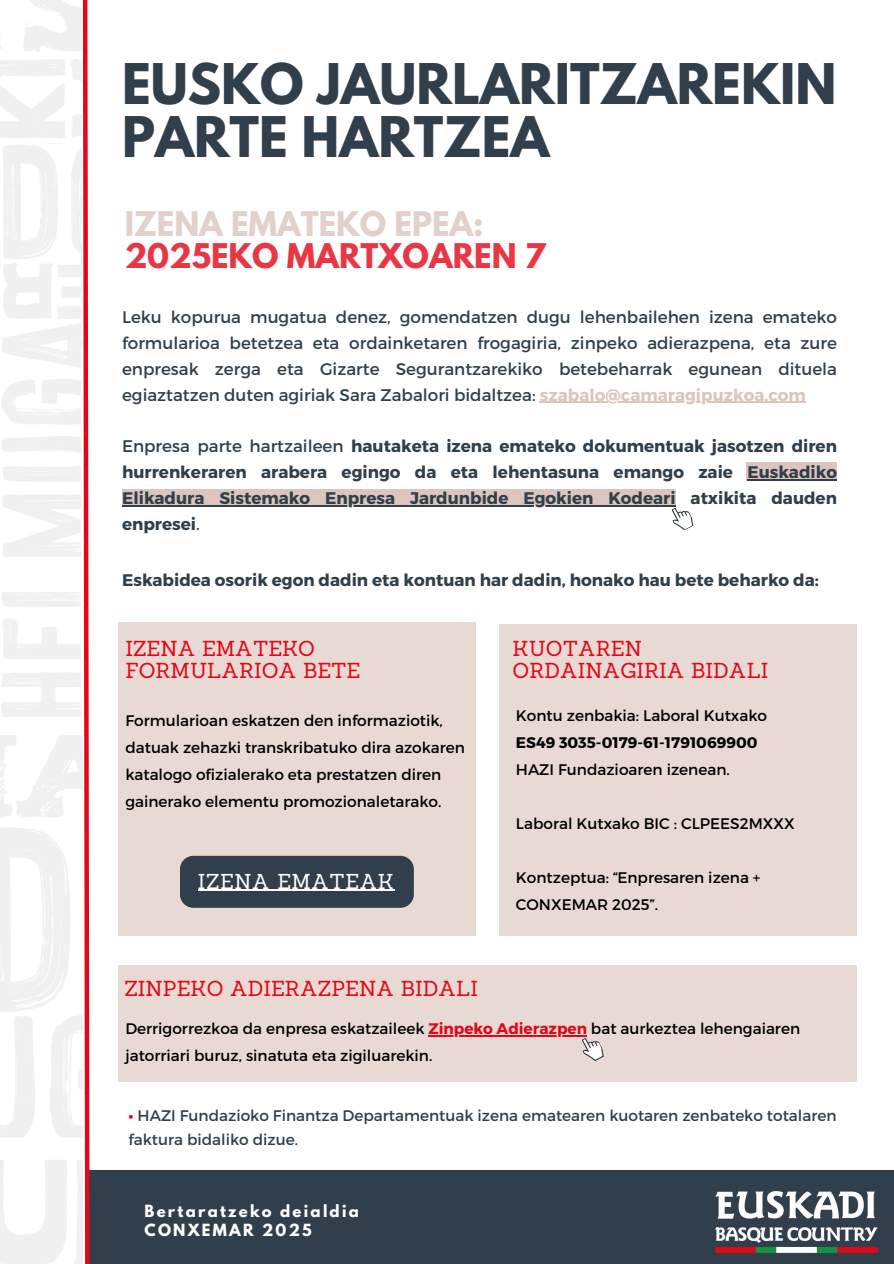
<style>
.page{position:relative;width:894px;height:1264px;background:#fff}
.page>*{position:absolute;margin:0;border:0;box-sizing:border-box;transform-origin:0 0}
.t1{font:700 49.65px/52.8px "League Spartan";color:#303f4b}
.t2{font:700 30.15px "League Spartan";color:#e30717}
.t3{font:700 30.15px "League Spartan";color:#dcc5be}
.t4{font:21.15px/22.5px "Sanchez";color:#e30717}
.t5{font:21px "Sanchez";letter-spacing:.025em;color:#fff}
.t6{font:16.8px/25.8px "Montserrat";color:#303f4b;text-align:justify}
.t7{font:700 16.8px/25.8px "Montserrat";color:#303f4b}
.t8{font:15.3px/27px "Montserrat";color:#000}
.t9{font:15.3px/23.7px "Montserrat";color:#303f4b}
.t10{font:700 14.85px "League Spartan";letter-spacing:.15em;color:#fff}
.s1{font-weight:700;color:#dcc5be}
.s2{font-weight:400}
.s3{font-weight:700}
.s4{font-weight:700;color:#e30717}
</style>
<div class="page">
<div style="left:86px;top:1170px;width:807px;height:93px;background:#303f4b"></div>
<img style="left:715px;top:1191px;width:162px;height:61px">
<svg style="left:81px;top:0;width:9px;height:1263px"></svg>
<div style="left:118px;top:622px;width:357px;height:314px;background:#e8d9d4"></div>
<div style="left:498px;top:624px;width:358px;height:312px;background:#e8d9d4"></div>
<div style="left:180px;top:855px;width:233px;height:52px;background:#303f4b;border-radius:14px"></div>
<hr style="left:198px;top:889px;width:196px;height:1px;background:#fff">
<div style="left:118px;top:965px;width:737px;height:117px;background:#e8d9d4"></div>
<div style="left:746px;top:461px;width:90px;height:19px;background:#dcc5be"></div>
<div style="left:122px;top:489px;width:553px;height:17px;background:#dcc5be"></div>
<hr style="left:539px;top:402px;width:266px;height:1px;background:#dcc5be">
<hr style="left:747px;top:479px;width:89px;height:1px;background:#303f4b">
<hr style="left:122px;top:505px;width:553px;height:1px;background:#303f4b">
<svg style="left:667px;top:502px;width:27px;height:29px"></svg>
<hr style="left:428px;top:1035px;width:159px;height:1px;background:#e30717">
<svg style="left:577px;top:1036px;width:27px;height:25px"></svg>
<h2 class="t1" style="left:122px;top:64px;width:715px">EUSKO JAURLARITZAREKIN<br>PARTE HARTZEA</h2>
<h2 class="t3" style="left:124px;top:209px;width:360px">IZENA EMATEKO EPEA:</h2>
<h2 class="t2" style="left:124px;top:241px;width:422px">2025EKO MARTXOAREN 7</h2>
<h5 class="t6" style="left:122px;top:303px;width:716px">Leku kopurua mugatua denez, gomendatzen dugu lehenbailehen izena emateko formularioa betetzea eta ordainketaren frogagiria, zinpeko adierazpena, eta zure enpresak zerga eta Gizarte Segurantzarekiko betebeharrak egunean dituela egiaztatzen duten agiriak Sara Zabalori bidaltzea: <span class="s1">szabalo@camaragipuzkoa.com</span></h5>
<h5 class="t7" style="left:122px;top:432px;width:716px"><span class="s2">Enpresa parte hartzaileen</span> hautaketa izena emateko dokumentuak jasotzen diren hurrenkeraren arabera egingo da eta lehentasuna emango zaie</h5>
<h3 class="t7" style="left:747px;top:458px;width:91px">Euskadiko</h3>
<h5 class="t7" style="left:122px;top:484px;width:716px">Elikadura Sistemako Enpresa Jardunbide Egokien Kodeari atxikita dauden enpresei<span class="s2">.</span></h5>
<h3 class="t7" style="left:122px;top:566px;width:698px">Eskabidea osorik egon dadin eta kontuan har dadin, honako hau bete beharko da:</h3>
<h4 class="t4" style="left:125px;top:636px;width:236px">IZENA EMATEKO<br>FORMULARIOA BETE</h4>
<h3 class="t4" style="left:512px;top:636px;width:257px">KUOTAREN<br>ORDAINAGIRIA BIDALI</h3>
<p class="t8" style="left:125px;top:706px;width:341px">Formularioan eskatzen den informaziotik, datuak zehazki transkribatuko dira azokaren katalogo ofizialerako eta prestatzen diren gainerako elementu promozionaletarako.</p>
<h3 class="t5" style="left:198px;top:867px;width:197px">IZENA EMATEAK</h3>
<h5 class="t4" style="left:124px;top:976px;width:355px">ZINPEKO ADIERAZPENA BIDALI</h5>
<h5 class="t8" style="left:515px;top:701px;width:252px">Kontu zenbakia: Laboral Kutxako<br><span class="s3">ES49 3035-0179-61-1791069900<br></span>HAZI Fundazioaren izenean.</h5>
<h5 class="t8" style="left:515px;top:809px;width:280px">Laboral Kutxako BIC : CLPEES2MXXX</h5>
<p class="t8" style="left:515px;top:863px;width:246px">Kontzeptua: “Enpresaren izena +<br>CONXEMAR 2025”.</p>
<h5 class="t8" style="left:125px;top:1014px;width:676px">Derrigorrezkoa da enpresa eskatzaileek <span class="s4">Zinpeko Adierazpen</span> bat aurkeztea lehengaiaren</h5>
<p class="t8" style="left:125px;top:1041px;width:308px">jatorriari buruz, sinatuta eta zigiluarekin.</p>
<h5 class="t9" style="left:129px;top:1102px;width:709px"><span class="s4">•</span> HAZI Fundazioko Finantza Departamentuak izena ematearen kuotaren zenbateko totalaren faktura bidaliko dizue.</h5>
<p class="t10" style="left:144px;top:1203px;width:216px">Bertaratzeko deialdia</p>
<h1 class="t10" style="left:144px;top:1222px;width:169px">CONXEMAR 2025</h1>
<p class="t10" style="left:144px;top:1222px;width:227px">Enero - Marzo de 2020</p>
</div>
